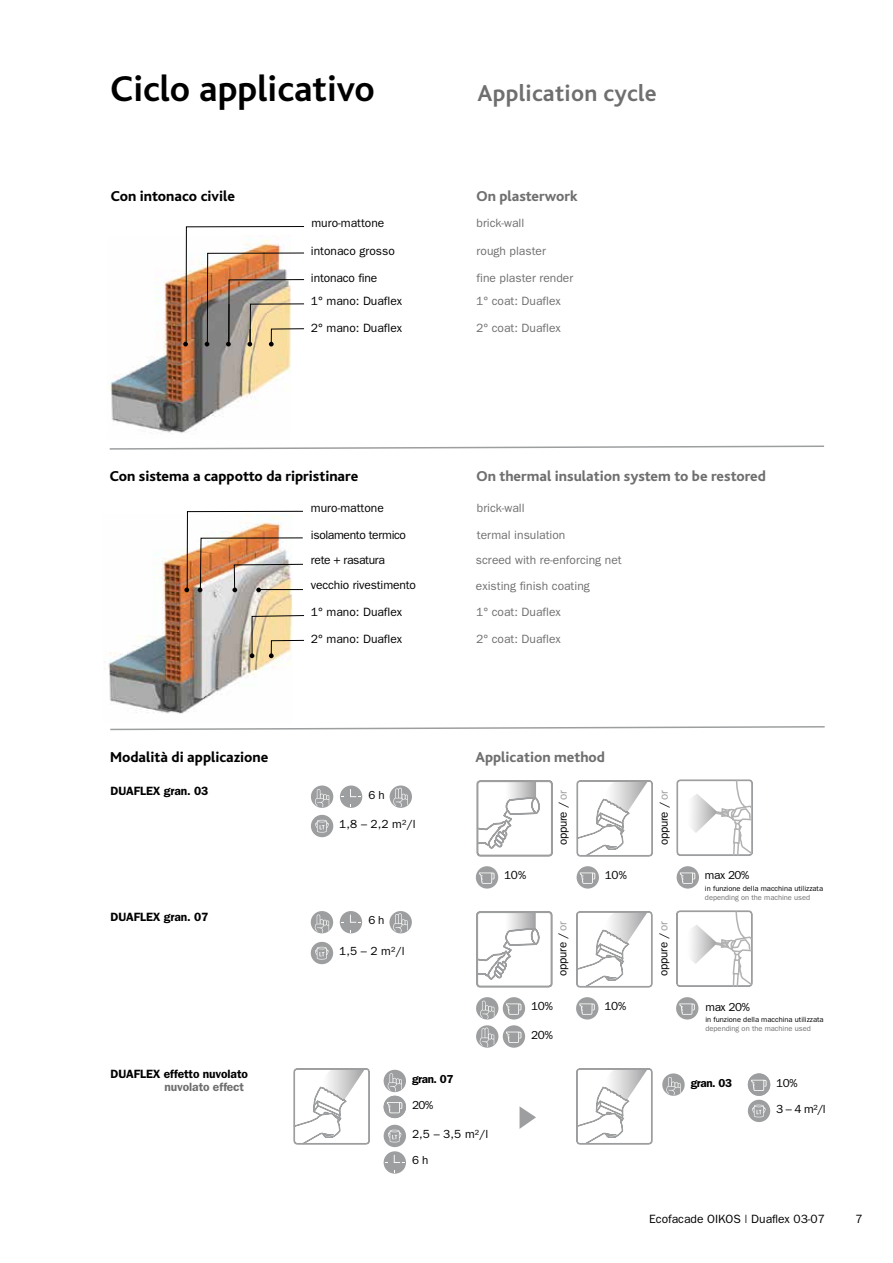
<style>
.page{position:relative;width:893px;height:1263px;background:#fff}
.page>*{position:absolute;margin:0;border:0;box-sizing:border-box;transform-origin:0 0}
.t1{font:700 37.5px "Bliss";color:#000}
.t2{font:700 24px "Bliss";letter-spacing:.01em;color:#706f6f}
.t3{font:800 15px "Bliss";color:#000}
.t4{font:800 15px "Bliss";color:#706f6f}
.t5{font:12px/25.7px "Franklin Gothic";color:#706f6f}
.t6{font:12px "Franklin Gothic";color:#000}
.t7{font:600 12px "Franklin Gothic";letter-spacing:-.01em;color:#000}
.t8{font:12px "Franklin Gothic";letter-spacing:-.03em;color:#000}
.t9{font:600 12px "Franklin Gothic";letter-spacing:-.01em;color:#706f6f}
.t10{font:11.85px "Franklin Gothic";letter-spacing:.01em;color:#000}
.t11{font:11.7px "Franklin Gothic";letter-spacing:-.03em;color:#000}
.t12{font:600 11.7px "Franklin Gothic";letter-spacing:-.03em;color:#000}
.t13{font:7.5px "Franklin Gothic";color:#000}
.t14{font:7.5px "Franklin Gothic";color:#706f6f}
.s1{font-size:12px}
.s2{color:#9d9d9c}
.s3{font-size:11.85px}
</style>
<div class="page">
<div style="left:476px;top:866px;width:22px;height:22px;background:#9d9e9f;border-radius:50%"></div>
<svg style="left:479px;top:872px;width:15px;height:12px"></svg>
<div style="left:577px;top:866px;width:22px;height:22px;background:#9d9e9f;border-radius:50%"></div>
<svg style="left:580px;top:872px;width:15px;height:12px"></svg>
<div style="left:576px;top:997px;width:22px;height:22px;background:#9d9e9f;border-radius:50%"></div>
<svg style="left:579px;top:1003px;width:16px;height:12px"></svg>
<div style="left:503px;top:997px;width:22px;height:22px;background:#9d9e9f;border-radius:50%"></div>
<svg style="left:506px;top:1003px;width:15px;height:12px"></svg>
<svg style="left:503px;top:1025px;width:22px;height:23px"></svg>
<svg style="left:506px;top:1032px;width:15px;height:11px"></svg>
<div style="left:677px;top:866px;width:22px;height:22px;background:#9d9e9f;border-radius:50%"></div>
<svg style="left:680px;top:872px;width:15px;height:12px"></svg>
<div style="left:676px;top:997px;width:22px;height:22px;background:#9d9e9f;border-radius:50%"></div>
<svg style="left:679px;top:1003px;width:16px;height:12px"></svg>
<div style="left:311px;top:815px;width:22px;height:22px;background:#9d9e9f;border-radius:50%"></div>
<svg style="left:315px;top:820px;width:14px;height:12px"></svg>
<svg style="left:311px;top:785px;width:22px;height:23px"></svg>
<svg style="left:315px;top:789px;width:14px;height:18px"></svg>
<div style="left:390px;top:785px;width:22px;height:23px;background:#9d9e9f;border-radius:50%"></div>
<svg style="left:393px;top:788px;width:15px;height:19px"></svg>
<div style="left:340px;top:785px;width:22px;height:23px;background:#9d9e9f;border-radius:50%"></div>
<svg style="left:350px;top:789px;width:11px;height:8px"></svg>
<svg style="left:476px;top:997px;width:22px;height:22px"></svg>
<svg style="left:480px;top:1001px;width:14px;height:18px"></svg>
<svg style="left:476px;top:1025px;width:22px;height:23px"></svg>
<svg style="left:479px;top:1027px;width:15px;height:20px"></svg>
<div style="left:311px;top:911px;width:22px;height:22px;background:linear-gradient(to right,#a1a2a3,#9e9fa0);border-radius:50%"></div>
<svg style="left:315px;top:914px;width:14px;height:19px"></svg>
<div style="left:389px;top:911px;width:23px;height:22px;background:#9d9e9f;border-radius:50%"></div>
<svg style="left:389px;top:913px;width:19px;height:19px"></svg>
<div style="left:340px;top:911px;width:22px;height:22px;background:#9d9e9f;border-radius:50%"></div>
<svg style="left:350px;top:914px;width:11px;height:9px"></svg>
<div style="left:311px;top:942px;width:22px;height:22px;background:#9d9e9f;border-radius:50%"></div>
<svg style="left:315px;top:947px;width:14px;height:12px"></svg>
<div style="left:384px;top:1151px;width:22px;height:23px;background:#9d9e9f;border-radius:50%"></div>
<svg style="left:394px;top:1155px;width:11px;height:8px"></svg>
<div style="left:384px;top:1125px;width:22px;height:22px;background:#9d9e9f;border-radius:50%"></div>
<svg style="left:388px;top:1130px;width:13px;height:12px"></svg>
<div style="left:384px;top:1070px;width:22px;height:22px;background:#9d9e9f;border-radius:50%"></div>
<svg style="left:387px;top:1073px;width:15px;height:18px"></svg>
<div style="left:384px;top:1096px;width:22px;height:22px;background:#9d9e9f;border-radius:50%"></div>
<svg style="left:387px;top:1102px;width:15px;height:11px"></svg>
<svg style="left:676px;top:910px;width:77px;height:77px"></svg>
<svg style="left:576px;top:911px;width:77px;height:77px"></svg>
<svg style="left:476px;top:911px;width:77px;height:77px"></svg>
<svg style="left:676px;top:779px;width:77px;height:77px"></svg>
<svg style="left:576px;top:780px;width:77px;height:77px"></svg>
<svg style="left:476px;top:780px;width:77px;height:77px"></svg>
<svg style="left:293px;top:1068px;width:77px;height:77px"></svg>
<div style="left:748px;top:1073px;width:22px;height:23px;background:#9d9e9f;border-radius:50%"></div>
<svg style="left:751px;top:1080px;width:15px;height:11px"></svg>
<div style="left:748px;top:1100px;width:22px;height:22px;background:#9d9e9f;border-radius:50%"></div>
<svg style="left:752px;top:1105px;width:14px;height:12px"></svg>
<svg style="left:662px;top:1073px;width:23px;height:23px"></svg>
<svg style="left:666px;top:1077px;width:15px;height:18px"></svg>
<svg style="left:576px;top:1068px;width:77px;height:77px"></svg>
<svg style="left:109px;top:445px;width:715px;height:5px"></svg>
<svg style="left:110px;top:726px;width:715px;height:5px"></svg>
<img style="left:107px;top:275px;width:183px;height:158px">
<img style="left:183px;top:226px;width:121px;height:120px">
<img style="left:104px;top:549px;width:189px;height:165px">
<img style="left:184px;top:510px;width:119px;height:82px">
<hr style="left:259px;top:589px;width:44px;height:1px;background:#000">
<svg style="left:250px;top:615px;width:54px;height:43px"></svg>
<svg style="left:520px;top:1107px;width:16px;height:22px"></svg>
<h1 class="t1" style="left:111px;top:69px;width:266px">Ciclo applicativo</h1>
<h2 class="t2" style="left:477px;top:81px;width:181px">Application cycle</h2>
<p class="t3" style="left:111px;top:188px;width:126px">Con intonaco civile</p>
<p class="t4" style="left:476px;top:188px;width:103px">On plasterwork</p>
<p class="t5" style="left:476px;top:210px;width:49px">brick-wall</p>
<p class="t5" style="left:476px;top:238px;width:71px">rough plaster</p>
<p class="t5" style="left:476px;top:264px;width:98px">fine plaster render</p>
<p class="t6" style="left:311px;top:216px;width:74px">muro-mattone</p>
<p class="t6" style="left:311px;top:244px;width:86px">intonaco grosso</p>
<p class="t6" style="left:311px;top:294px;width:93px">1° mano: Duaflex</p>
<p class="t5" style="left:476px;top:288px;width:86px">1° coat: Duaflex</p>
<p class="t6" style="left:311px;top:321px;width:93px">2° mano: Duaflex</p>
<p class="t5" style="left:476px;top:314px;width:86px">2° coat: Duaflex</p>
<p class="t6" style="left:311px;top:271px;width:68px">intonaco fine</p>
<p class="t3" style="left:110px;top:468px;width:250px">Con sistema a cappotto da ripristinare</p>
<p class="t4" style="left:476px;top:468px;width:291px">On thermal insulation system to be restored</p>
<p class="t5" style="left:477px;top:495px;width:49px">brick-wall</p>
<p class="t5" style="left:476px;top:522px;width:147px">termal insulation<br>screed with re-enforcing net existing finish coating</p>
<p class="t6" style="left:311px;top:501px;width:74px">muro-mattone</p>
<p class="t8" style="left:311px;top:528px;width:97px">isolamento termico</p>
<p class="t8" style="left:311px;top:553px;width:75px">rete + rasatura</p>
<p class="t6" style="left:311px;top:578px;width:107px">vecchio rivestimento</p>
<p class="t6" style="left:311px;top:605px;width:93px">1° mano: Duaflex</p>
<p class="t5" style="left:476px;top:599px;width:86px">1° coat: Duaflex</p>
<p class="t6" style="left:311px;top:632px;width:93px">2° mano: Duaflex</p>
<p class="t5" style="left:476px;top:626px;width:86px">2° coat: Duaflex</p>
<p class="t3" style="left:110px;top:749px;width:160px">Modalità di applicazione</p>
<p class="t4" style="left:475px;top:749px;width:131px">Application method</p>
<p class="t7" style="left:111px;top:783px;width:99px">DUAFLEX gran. 03</p>
<p class="t11" style="left:369px;top:788px;width:18px">6 h</p>
<p class="t10" style="left:339px;top:817px;width:78px">1,8 <span class="s1">–</span> 2,2 m²/l</p>
<p class="t11" style="left:556px;top:845px;width:56px;rotate:-90deg">oppure / <span class="s2">or</span></p>
<p class="t11" style="left:657px;top:845px;width:56px;rotate:-90deg">oppure / <span class="s2">or</span></p>
<p class="t11" style="left:504px;top:869px;width:23px">1<span class="s3">0</span>%</p>
<p class="t11" style="left:605px;top:869px;width:23px">1<span class="s3">0</span>%</p>
<p class="t11" style="left:705px;top:869px;width:46px">max 20%</p>
<p class="t13" style="left:705px;top:884px;width:120px">in funzione della macchina utilizzata</p>
<p class="t14" style="left:705px;top:893px;width:107px">depending on the machine used</p>
<p class="t7" style="left:111px;top:909px;width:99px">DUAFLEX gran. 07</p>
<p class="t11" style="left:368px;top:913px;width:45px">6 h 6 h</p>
<p class="t10" style="left:339px;top:944px;width:67px">1,5 <span class="s1">–</span> 2 m²/l</p>
<p class="t11" style="left:556px;top:976px;width:56px;rotate:-90deg">oppure / <span class="s2">or</span></p>
<p class="t11" style="left:657px;top:976px;width:56px;rotate:-90deg">oppure / <span class="s2">or</span></p>
<p class="t11" style="left:531px;top:1000px;width:23px">1<span class="s3">0</span>%</p>
<p class="t11" style="left:604px;top:1000px;width:23px">1<span class="s3">0</span>%</p>
<p class="t11" style="left:531px;top:1028px;width:23px">2<span class="s3">0</span>%</p>
<p class="t11" style="left:705px;top:1000px;width:46px">max 20%</p>
<p class="t13" style="left:705px;top:1015px;width:120px">in funzione della macchina utilizzata</p>
<p class="t14" style="left:705px;top:1024px;width:107px">depending on the machine used</p>
<p class="t7" style="left:111px;top:1066px;width:139px">DUAFLEX effetto nuvolato</p>
<p class="t9" style="left:165px;top:1080px;width:81px">nuvolato effect</p>
<p class="t12" style="left:412px;top:1072px;width:43px">gran. 07</p>
<p class="t11" style="left:412px;top:1098px;width:23px">20%</p>
<p class="t12" style="left:691px;top:1075px;width:43px">gran. 03</p>
<p class="t11" style="left:776px;top:1076px;width:23px">10%</p>
<p class="t10" style="left:776px;top:1102px;width:51px">3 <span class="s1">–</span> 4 m²/l</p>
<p class="t10" style="left:412px;top:1127px;width:78px">2,5 <span class="s1">–</span> 3,5 m²/l</p>
<p class="t11" style="left:412px;top:1154px;width:18px">6 h</p>
<p class="t6" style="left:649px;top:1212px;width:177px">Ecofacade OIKOS | Duaflex 03-07</p>
<p class="t6" style="left:855px;top:1212px;width:9px">7</p>
</div>
